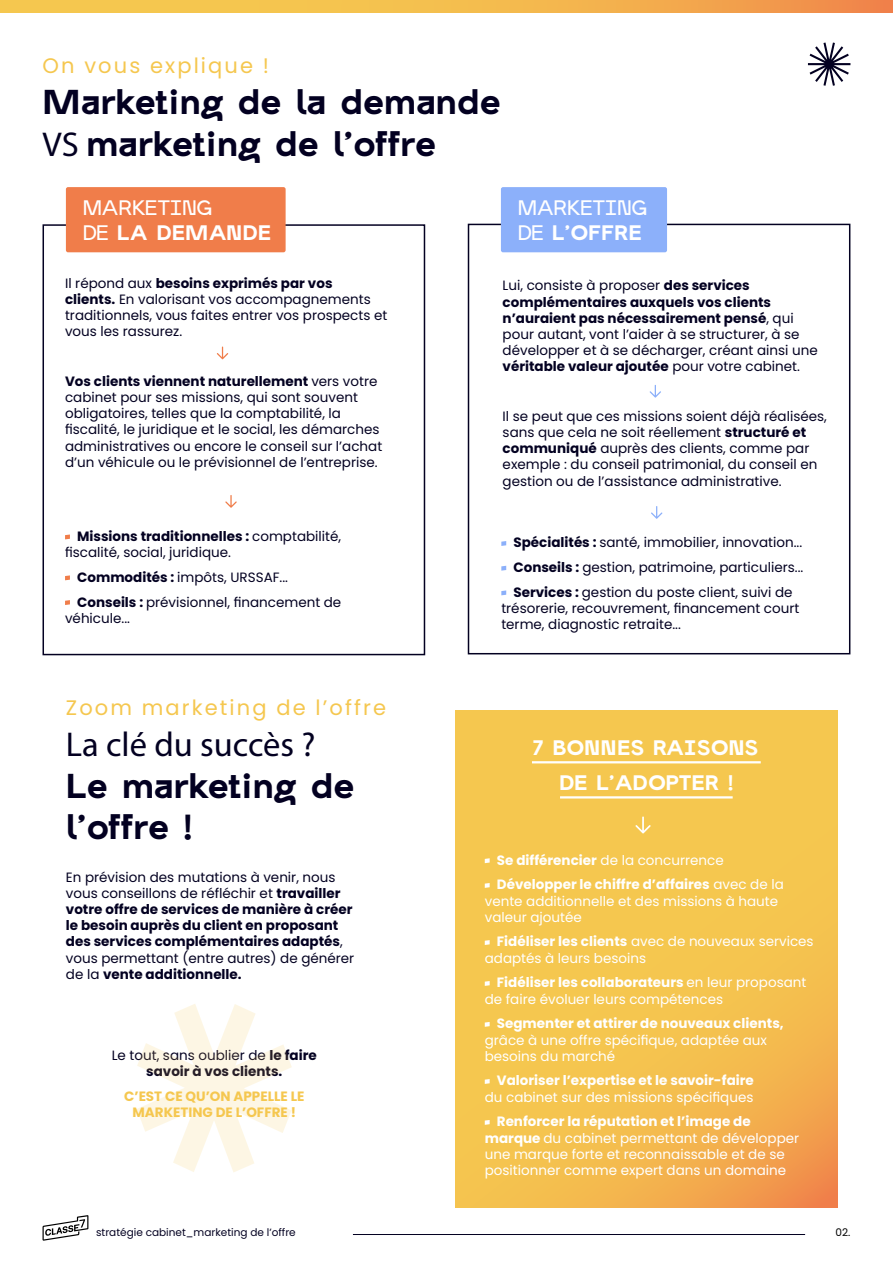
<style>
.page{position:relative;width:893px;height:1263px;background:#fff}
.page>*{position:absolute;margin:0;border:0;box-sizing:border-box;transform-origin:0 0}
.t1{font:700 34.5px/41.4px "Archiv Grotesk";color:#030021}
.t2{font:34.5px "Myriad Pro";color:#030021}
.t3{font:600 21px/25.2px "Archiv Grotesk";color:#fff}
.t4{font:21px "Poppins";letter-spacing:.1em;color:#f5c74f}
.t5{font:700 21px/34.5px "Archiv Grotesk";color:#fff;text-align:center}
.t6{font:13.5px/16.2px "Poppins";color:#030021}
.t7{font:13.5px/16.2px "Poppins";color:#fff}
.t8{font:700 13.5px/16.2px "Poppins";color:#030021}
.t9{font:700 13.5px/24.8px "Poppins";color:#fff}
.t10{font:700 13.5px/16.2px "Poppins";color:#f5c74f;text-align:center}
.t11{font:10.5px "Poppins";color:#030021}
.t12{font:10.5px "Poppins";color:#000}
.s1{font-family:"Myriad Pro";font-weight:400}
.s2{font-weight:700}
.s3{font-weight:400}
</style>
<div class="page">
<svg style="left:0;top:0;width:893px;height:13px;background:#f3b54d"></svg>
<hr style="left:353px;top:1234px;width:452px;height:1px;background:#030021">
<div style="left:468px;top:224px;width:382px;height:430px;border:2px solid #030021"></div>
<svg style="left:43px;top:1215px;width:45px;height:26px"></svg>
<svg style="left:808px;top:43px;width:42px;height:43px"></svg>
<div style="left:43px;top:224px;width:382px;height:431px;border:2px solid #030021"></div>
<svg style="left:65px;top:534px;width:5px;height:5px"></svg>
<svg style="left:65px;top:575px;width:5px;height:5px"></svg>
<svg style="left:65px;top:600px;width:5px;height:5px"></svg>
<div style="left:66px;top:187px;width:220px;height:65px;background:#f07d4a;border-radius:2px"></div>
<div style="left:501px;top:187px;width:166px;height:65px;background:#8cb0fa;border-radius:2px"></div>
<svg style="left:217px;top:347px;width:11px;height:12px"></svg>
<svg style="left:650px;top:385px;width:11px;height:13px"></svg>
<svg style="left:225px;top:495px;width:12px;height:13px"></svg>
<svg style="left:651px;top:506px;width:11px;height:13px"></svg>
<svg style="left:455px;top:710px;width:383px;height:498px;background:#f4c14e"></svg>
<svg style="left:485px;top:858px;width:5px;height:5px"></svg>
<svg style="left:485px;top:883px;width:5px;height:5px"></svg>
<svg style="left:485px;top:940px;width:5px;height:5px"></svg>
<svg style="left:485px;top:981px;width:5px;height:5px"></svg>
<svg style="left:485px;top:1022px;width:5px;height:5px"></svg>
<svg style="left:485px;top:1079px;width:5px;height:5px"></svg>
<svg style="left:485px;top:1120px;width:5px;height:5px"></svg>
<hr style="left:532px;top:761px;width:229px;height:2px;background:#fff">
<hr style="left:560px;top:796px;width:173px;height:2px;background:#fff">
<svg style="left:137px;top:1004px;width:155px;height:168px"></svg>
<svg style="left:635px;top:816px;width:16px;height:17px"></svg>
<svg style="left:501px;top:541px;width:5px;height:5px"></svg>
<svg style="left:501px;top:566px;width:5px;height:5px"></svg>
<svg style="left:501px;top:590px;width:5px;height:5px"></svg>
<h2 class="t4" style="left:43px;top:54px;width:228px">On vous explique !</h2>
<h1 class="t1" style="left:43px;top:81px;width:460px">Marketing de la demande<br><span class="s1">VS</span> marketing de l’offre</h1>
<h2 class="t3" style="left:83px;top:195px;width:190px">MARKETING<br>DE <span class="s2">LA DEMANDE</span></h2>
<h2 class="t3" style="left:518px;top:195px;width:131px">MARKETING<br>DE <span class="s2">L’OFFRE</span></h2>
<p class="t6" style="left:65px;top:275px;width:324px">Il répond aux <span class="s2">besoins exprimés par vos<br>clients.</span> En valorisant vos accompagnements traditionnels, vous faites entrer vos prospects et vous les rassurez.</p>
<p class="t6" style="left:65px;top:373px;width:319px"><span class="s2">Vos clients viennent naturellement</span> vers votre cabinet pour ses missions, qui sont souvent obligatoires, telles que la comptabilité, la fiscalité, le juridique et le social, les démarches administratives ou encore le conseil sur l’achat d’un véhicule ou le prévisionnel de l’entreprise.</p>
<p class="t6" style="left:65px;top:528px;width:278px;text-indent:12px"><span class="s2">Missions traditionnelles :</span> comptabilité, fiscalité, social, juridique.</p>
<p class="t6" style="left:77px;top:565px;width:266px;line-height:24.8px"><span class="s2">Commodités :</span> impôts, URSSAF...<br><span class="s2">Conseils :</span> prévisionnel, financement de</p>
<p class="t6" style="left:65px;top:610px;width:66px">véhicule...</p>
<h2 class="t4" style="left:66px;top:696px;width:322px">Zoom marketing de l’offre</h2>
<h1 class="t2" style="left:66px;top:723px;width:251px">La clé du succès ?</h1>
<h1 class="t1" style="left:66px;top:764px;width:290px">Le marketing de l’offre !</h1>
<p class="t8" style="left:66px;top:869px;width:290px"><span class="s3">En prévision des mutations à venir, nous vous conseillons de réfléchir et</span> travailler votre offre de services de manière à créer le besoin auprès du client en proposant des services complémentaires adaptés<span class="s3">, vous permettant (entre autres) de générer de la</span> vente additionnelle.</p>
<p class="t8" style="left:112px;top:1047px;width:207px;text-align:center"><span class="s3">Le tout, sans oublier de</span> le faire savoir à vos clients.</p>
<p class="t10" style="left:124px;top:1088px;width:182px">C’EST CE QU’ON APPELLE LE<br>MARKETING DE L’OFFRE !</p>
<p class="t6" style="left:503px;top:278px;width:317px">Lui, consiste à proposer <span class="s2">des services complémentaires auxquels vos clients n’auraient pas nécessairement pensé</span>, qui pour autant, vont l’aider à se structurer, à se développer et à se décharger, créant ainsi une <span class="s2">véritable valeur ajoutée</span> pour votre cabinet.</p>
<p class="t6" style="left:503px;top:408px;width:326px">Il se peut que ces missions soient déjà réalisées, sans que cela ne soit réellement <span class="s2">structuré et communiqué</span> auprès des clients, comme par exemple : du conseil patrimonial, du conseil en gestion ou de l’assistance administrative.</p>
<p class="t6" style="left:513px;top:530px;width:291px;line-height:24.8px;text-align:justify"><span class="s2">Spécialités :</span> santé, immobilier, innovation...<br><span class="s2">Conseils :</span> gestion, patrimoine, particuliers...<br><span class="s2">Services :</span> gestion du poste client, suivi de</p>
<p class="t6" style="left:501px;top:600px;width:299px">trésorerie, recouvrement, financement court terme, diagnostic retraite...</p>
<h2 class="t5" style="left:533px;top:730px;width:227px">7 BONNES RAISONS<br>DE L’ADOPTER !</h2>
<p class="t9" style="left:497px;top:848px;width:288px">Se différencier <span class="s3">de la concurrence<br></span>Développer le chiffre d’affaires <span class="s3">avec de la</span></p>
<p class="t7" style="left:485px;top:893px;width:295px">vente additionnelle et des missions à haute valeur ajoutée</p>
<p class="t7" style="left:485px;top:934px;width:330px;text-indent:12px"><span class="s2">Fidéliser les clients</span> avec de nouveaux services adaptés à leurs besoins</p>
<p class="t7" style="left:485px;top:975px;width:323px;text-indent:12px"><span class="s2">Fidéliser les collaborateurs</span> en leur proposant de faire évoluer leurs compétences</p>
<p class="t9" style="left:497px;top:1011px;width:288px">Segmenter et attirer de nouveaux clients,</p>
<p class="t7" style="left:485px;top:1032px;width:284px">grâce à une offre spécifique, adaptée aux besoins du marché</p>
<p class="t9" style="left:497px;top:1068px;width:259px">Valoriser l’expertise et le savoir-faire</p>
<p class="t7" style="left:485px;top:1089px;width:270px">du cabinet sur des missions spécifiques</p>
<p class="t7" style="left:485px;top:1113px;width:316px;text-indent:12px"><span class="s2">Renforcer la réputation et l’image de marque</span> du cabinet permettant de développer une marque forte et reconnaissable et de se positionner comme expert dans un domaine</p>
<p class="t11" style="left:96px;top:1226px;width:201px">stratégie cabinet_marketing de l’offre</p>
<p class="t12" style="left:836px;top:1226px;width:16px">02.</p>
</div>
